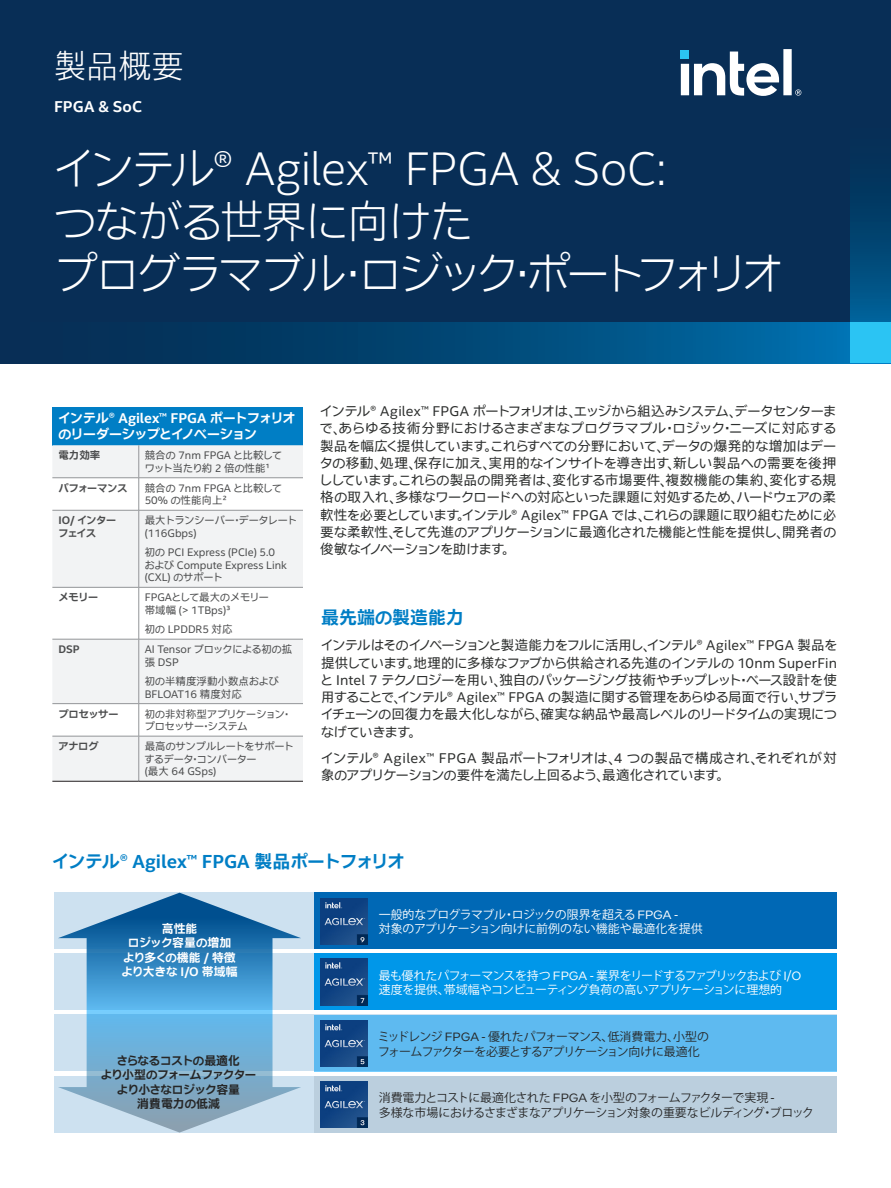
<style>
.page{position:relative;width:891px;height:1188px;background:#fff}
.page>*{position:absolute;margin:0;border:0;box-sizing:border-box;transform-origin:0 0}
.Main_Title{font:300 45px/52.5px "Intel Clear Jpn Prop";letter-spacing:-.04em;color:#fff}
.PgTtlLft_-Page_Title{font:300 33px "Intel Clear Jpn Prop";color:#fff}
.CopyHeaderBlue{font:700 18px "Intel Clear Jpn Prop";color:#007ec5}
.Mini_Header{font:700 15px "Intel Clear Jpn Prop";letter-spacing:.01em;color:#fff}
.MainCopy___Caption{font:13.5px/17.2px "Intel Clear Jpn Prop";letter-spacing:.005em;color:#2d2f2e;text-align:justify}
.CopyHeaderBlue-2{font:700 13.5px/16.2px "Intel Clear Jpn Prop";color:#fff}
.t1{font:12px/14.2px "Koz Go Pr 6 N";letter-spacing:-.05em;color:#262626}
.t2{font:12px/14.2px "Koz Go Pr 6 N";letter-spacing:-.03em;color:#fff}
.t3{font:700 12px/14.2px "Intel Clear Jpn Prop";color:#262626;text-align:center}
.t4{font:700 12px/14.2px "Intel Clear Jpn Prop";color:#fff;text-align:center}
.CopyHeaderBlue-3{font:10.5px/12.6px "Intel Clear Jpn Prop";color:#4b4c4d}
.CopyHeaderBlue-4{font:700 10.5px/12.6px "Intel Clear Jpn Prop";color:#4b4c4d}
.s1{font-family:"Intel One Text"}
</style>
<div class="page">
<div style="left:0;top:0;width:891px;height:363px;background:#082e56"></div>
<div style="left:52px;top:407px;width:251px;height:38px;background:#007ec5"></div>
<div style="left:52px;top:445px;width:251px;height:33px;background:#f2f3f4"></div>
<svg style="left:52px;top:511px;width:251px;height:270px;fill:#f2f3f4"></svg>
<hr style="left:139px;top:445px;width:1px;height:33px;background:#939598">
<hr style="left:52px;top:478px;width:87px;height:1px;background:#939598">
<hr style="left:139px;top:478px;width:164px;height:1px;background:#939598">
<hr style="left:139px;top:478px;width:1px;height:32px;background:#939598">
<hr style="left:52px;top:510px;width:87px;height:1px;background:#939598">
<hr style="left:139px;top:510px;width:164px;height:1px;background:#939598">
<hr style="left:139px;top:510px;width:1px;height:77px;background:#939598">
<hr style="left:52px;top:587px;width:87px;height:1px;background:#939598">
<hr style="left:139px;top:587px;width:164px;height:1px;background:#939598">
<hr style="left:139px;top:588px;width:1px;height:51px;background:#939598">
<hr style="left:52px;top:639px;width:87px;height:1px;background:#939598">
<hr style="left:139px;top:639px;width:164px;height:1px;background:#939598">
<hr style="left:139px;top:639px;width:1px;height:64px;background:#939598">
<hr style="left:52px;top:703px;width:87px;height:1px;background:#939598">
<hr style="left:139px;top:703px;width:164px;height:1px;background:#939598">
<hr style="left:139px;top:704px;width:1px;height:32px;background:#939598">
<hr style="left:52px;top:736px;width:87px;height:1px;background:#939598">
<hr style="left:139px;top:736px;width:164px;height:1px;background:#939598">
<hr style="left:139px;top:736px;width:1px;height:45px;background:#939598">
<hr style="left:52px;top:781px;width:87px;height:1px;background:#231f20">
<hr style="left:139px;top:781px;width:164px;height:1px;background:#231f20">
<svg style="left:58px;top:949px;width:243px;height:127px"></svg>
<svg style="left:54px;top:893px;width:782px;height:56px;fill:#0068b5"></svg>
<svg style="left:54px;top:954px;width:782px;height:56px;fill:#0097e9"></svg>
<svg style="left:54px;top:1015px;width:782px;height:56px;fill:#5ebaf0"></svg>
<svg style="left:54px;top:1076px;width:782px;height:57px;fill:#bbcfde"></svg>
<img style="left:321px;top:1081px;width:46px;height:46px">
<img style="left:321px;top:1020px;width:46px;height:46px">
<img style="left:321px;top:959px;width:46px;height:46px">
<img style="left:321px;top:898px;width:46px;height:46px">
<div style="left:0;top:323px;width:891px;height:40px;background:linear-gradient(to right,#052549,#006fab)"></div>
<svg style="left:850px;top:193px;width:41px;height:130px"></svg>
<svg style="left:681px;top:49px;width:120px;height:47px"></svg>
<div style="left:850px;top:323px;width:41px;height:40px;background:#2bc4f3"></div>
<p class="PgTtlLft_-Page_Title" style="left:54px;top:45px;width:132px">製品概要</p>
<p class="Mini_Header" style="left:54px;top:96px;width:89px">FPGA &amp; SoC</p>
<p class="Main_Title" style="left:54px;top:143px;width:731px">インテル® Agilex™ FPGA &amp; SoC:<br>つながる世界に向けた<br>プログラマブル・ロジック・ポートフォリオ</p>
<p class="CopyHeaderBlue-2" style="left:58px;top:410px;width:238px">インテル® Agilex™ FPGA ポートフォリオのリーダーシップとイノベーション</p>
<p class="CopyHeaderBlue-4" style="left:58px;top:449px;width:43px">電力効率</p>
<p class="CopyHeaderBlue-3" style="left:145px;top:449px;width:139px">競合の 7nm FPGA と比較してワット当たり約 2 倍の性能¹</p>
<p class="CopyHeaderBlue-4" style="left:58px;top:482px;width:71px">パフォーマンス</p>
<p class="CopyHeaderBlue-3" style="left:145px;top:482px;width:139px">競合の 7nm FPGA と比較して<br>50% の性能向上²</p>
<p class="CopyHeaderBlue-4" style="left:58px;top:514px;width:59px">IO/ インターフェイス</p>
<p class="CopyHeaderBlue-3" style="left:145px;top:514px;width:154px">最大トランシーバー・データレート(116Gbps)</p>
<p class="CopyHeaderBlue-3" style="left:145px;top:546px;width:144px">初の PCI Express (PCIe) 5.0および Compute Express Link (CXL) のサポート</p>
<p class="CopyHeaderBlue-4" style="left:58px;top:591px;width:41px">メモリー</p>
<p class="CopyHeaderBlue-3" style="left:145px;top:591px;width:126px">FPGAとして最大のメモリー帯域幅 (&gt; 1TBps)³</p>
<p class="CopyHeaderBlue-3" style="left:145px;top:623px;width:89px">初の LPDDR5 対応</p>
<p class="CopyHeaderBlue-4" style="left:58px;top:643px;width:23px">DSP</p>
<p class="CopyHeaderBlue-3" style="left:145px;top:643px;width:149px">AI Tensor ブロックによる初の拡張 DSP</p>
<p class="CopyHeaderBlue-3" style="left:145px;top:675px;width:135px">初の半精度浮動小数点および<br>BFLOAT16 精度対応</p>
<p class="CopyHeaderBlue-4" style="left:58px;top:708px;width:62px">プロセッサー</p>
<p class="CopyHeaderBlue-3" style="left:145px;top:708px;width:145px">初の非対称型アプリケーション・プロセッサー・システム</p>
<p class="CopyHeaderBlue-4" style="left:58px;top:740px;width:42px">アナログ</p>
<p class="CopyHeaderBlue-3" style="left:145px;top:740px;width:150px">最高のサンプルレートをサポートするデータ・コンバーター<br>(最大 64 GSps)</p>
<p class="MainCopy___Caption" style="left:320px;top:403px;width:518px">インテル® Agilex™ FPGA ポートフォリオは、エッジから組込みシステム、データセンターまで、あらゆる技術分野におけるさまざまなプログラマブル・ロジック・ニーズに対応する製品を幅広く提供しています。これらすべての分野において、データの爆発的な増加はデータの移動、処理、保存に加え、実用的なインサイトを導き出す、新しい製品への需要を後押ししています。これらの製品の開発者は、変化する市場要件、複数機能の集約、変化する規格の取入れ、多様なワークロードへの対応といった課題に対処するため、ハードウェアの柔軟性を必要としています。インテル® Agilex™ FPGA では、これらの課題に取り組むために必要な柔軟性、そして先進のアプリケーションに最適化された機能と性能を提供し、開発者の俊敏なイノベーションを助けます。</p>
<p class="CopyHeaderBlue" style="left:321px;top:605px;width:145px">最先端の製造能力</p>
<p class="MainCopy___Caption" style="left:321px;top:637px;width:518px">インテルはそのイノベーションと製造能力をフルに活用し、インテル® Agilex™ FPGA 製品を提供しています。地理的に多様なファブから供給される先進のインテルの 10nm SuperFinと Intel 7 テクノロジーを用い、独自のパッケージング技術やチップレット・ベース設計を使用することで、インテル® Agilex™ FPGA の製造に関する管理をあらゆる局面で行い、サプライチェーンの回復力を最大化しながら、確実な納品や最高レベルのリードタイムの実現につなげていきます。</p>
<p class="MainCopy___Caption" style="left:321px;top:750px;width:518px">インテル® Agilex™ FPGA 製品ポートフォリオは、4 つの製品で構成され、それぞれが対象のアプリケーションの要件を満たし上回るよう、最適化されています。</p>
<p class="CopyHeaderBlue" style="left:52px;top:849px;width:353px">インテル® Agilex™ FPGA 製品ポートフォリオ</p>
<p class="t4" style="left:122px;top:922px;width:117px">高性能<br>ロジック容量の増加より多くの機能 / 特徴より大きな I/O 帯域幅</p>
<p class="t3" style="left:101px;top:1054px;width:157px">さらなるコストの最適化<br>より小型のフォームファクターより小さなロジック容量<br>消費電力の低減</p>
<p class="t2" style="left:379px;top:908px;width:326px">一般的なプログラマブル・ロジックの限界を超える <span class="s1">FPGA -<br></span>対象のアプリケーション向けに前例のない機能や最適化を提供</p>
<p class="t2" style="left:379px;top:969px;width:424px">最も優れたパフォーマンスを持つ <span class="s1">FPGA -</span> 業界をリードするファブリックおよび <span class="s1">I/O</span>速度を提供、帯域幅やコンピューティング負荷の高いアプリケーションに理想的</p>
<p class="t1" style="left:378px;top:1030px;width:333px">ミッドレンジ <span class="s1">FPGA -</span> 優れたパフォーマンス、低消費電力、小型のフォームファクターを必要とするアプリケーション向けに最適化</p>
<p class="t1" style="left:379px;top:1091px;width:437px">消費電力とコストに最適化された <span class="s1">FPGA</span> を小型のフォームファクターで実現 <span class="s1">-<br></span>多様な市場におけるさまざまなアプリケーション対象の重要なビルディング・ブロック</p>
</div>
